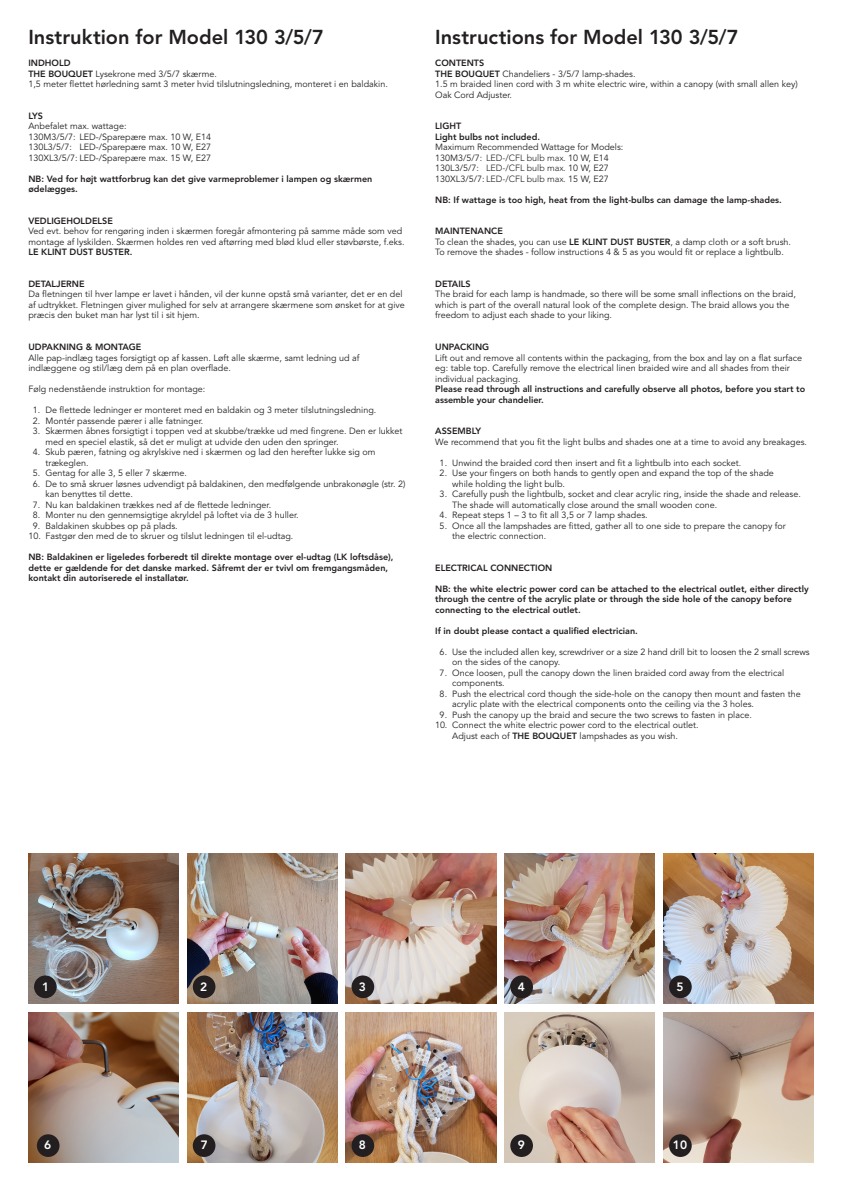
<style>
.page{position:relative;width:842px;height:1191px;background:#fff}
.page>*{position:absolute;margin:0;border:0;box-sizing:border-box;transform-origin:0 0}
.t1{font:800 20px "Avenir";color:#231f20}
.t2{font:800 12px "Avenir";color:#fff}
.t3{font:9px/10.5px "Avenir";color:#231f20}
.t4{font:800 9px/10.5px "Avenir";color:#231f20}
.s1{font-weight:800}
.s2{font-weight:300}
</style>
<div class="page">
<img style="left:663px;top:853px;width:151px;height:150px">
<img style="left:505px;top:853px;width:150px;height:150px">
<img style="left:346px;top:853px;width:150px;height:150px">
<img style="left:28px;top:853px;width:151px;height:150px">
<img style="left:187px;top:853px;width:150px;height:150px">
<img style="left:28px;top:1012px;width:151px;height:150px">
<img style="left:187px;top:1012px;width:150px;height:150px">
<img style="left:346px;top:1012px;width:150px;height:150px">
<img style="left:505px;top:1012px;width:150px;height:150px">
<img style="left:663px;top:1012px;width:151px;height:150px">
<div style="left:34px;top:975px;width:23px;height:23px;background:#231f20;border-radius:50%"></div>
<div style="left:193px;top:975px;width:22px;height:23px;background:#231f20;border-radius:50%"></div>
<div style="left:351px;top:975px;width:23px;height:23px;background:#231f20;border-radius:50%"></div>
<div style="left:510px;top:975px;width:23px;height:23px;background:#231f20;border-radius:50%"></div>
<div style="left:669px;top:975px;width:23px;height:23px;background:#231f20;border-radius:50%"></div>
<div style="left:37px;top:1134px;width:23px;height:23px;background:#231f20;border-radius:50%"></div>
<div style="left:193px;top:1134px;width:22px;height:23px;background:#231f20;border-radius:50%"></div>
<div style="left:351px;top:1134px;width:23px;height:23px;background:#231f20;border-radius:50%"></div>
<div style="left:510px;top:1134px;width:23px;height:23px;background:#231f20;border-radius:50%"></div>
<div style="left:669px;top:1134px;width:23px;height:23px;background:#231f20;border-radius:50%"></div>
<p class="t1" style="left:28px;top:25px;width:297px">Instruktion for Model 130 3/5/7</p>
<p class="t1" style="left:435px;top:25px;width:305px">Instructions for Model 130 3/5/7</p>
<p class="t4" style="left:28px;top:58px;width:44px">INDHOLD</p>
<p class="t3" style="left:28px;top:69px;width:190px"><span class="s1">THE BOUQUET</span> Lysekrone med 3/5/7 skærme.</p>
<p class="t3" style="left:28px;top:79px;width:361px">1,5 meter flettet hørledning samt 3 meter hvid tilslutningsledning, monteret i en baldakin.</p>
<p class="t4" style="left:28px;top:110px;width:16px">LYS</p>
<p class="t3" style="left:28px;top:121px;width:100px">Anbefalet max. wattage:</p>
<p class="t3" style="left:28px;top:132px;width:184px">130M3/5/7: LED-/Sparepære max. 10 W, E14</p>
<p class="t3" style="left:28px;top:142px;width:184px">130L3/5/7: LED-/Sparepære max. 10 W, E27</p>
<p class="t3" style="left:28px;top:153px;width:184px">130XL3/5/7: LED-/Sparepære max. 15 W, E27</p>
<p class="t4" style="left:28px;top:173px;width:345px">NB: Ved for højt wattforbrug kan det give varmeproblemer i lampen og skærmen ødelægges.</p>
<p class="t4" style="left:28px;top:215px;width:86px">VEDLIGEHOLDELSE</p>
<p class="t3" style="left:28px;top:226px;width:378px">Ved evt. behov for rengøring inden i skærmen foregår afmontering på samme måde som ved montage af lyskilden. Skærmen holdes ren ved aftørring med blød klud eller støvbørste, f.eks.<br><span class="s1">LE KLINT DUST BUSTER.</span></p>
<p class="t4" style="left:28px;top:278px;width:58px">DETALJERNE</p>
<p class="t3" style="left:28px;top:289px;width:378px">Da fletningen til hver lampe er lavet i hånden, vil der kunne opstå små varianter, det er en del af udtrykket. Fletningen giver mulighed for selv at arrangere skærmene som ønsket for at give præcis den buket man har lyst til i sit hjem.</p>
<p class="t4" style="left:28px;top:341px;width:114px">UDPAKNING &amp; MONTAGE</p>
<p class="t3" style="left:28px;top:352px;width:333px">Alle pap-indlæg tages forsigtigt op af kassen. Løft alle skærme, samt ledning ud af indlæggene og stil/læg dem på en plan overflade.</p>
<p class="t3" style="left:28px;top:384px;width:178px">Følg nedenstående instruktion for montage:</p>
<p class="t3" style="left:33px;top:405px;width:345px">1. De flettede ledninger er monteret med en baldakin og 3 meter tilslutningsledning.</p>
<p class="t3" style="left:33px;top:415px;width:172px">2. Montér passende pærer i alle fatninger.</p>
<p class="t3" style="left:45px;top:426px;width:359px;text-indent:-12px">3. Skærmen åbnes forsigtigt i toppen ved at skubbe/trække ud med fingrene. Den er lukket med en speciel elastik, så det er muligt at udvide den uden den springer.</p>
<p class="t3" style="left:45px;top:447px;width:332px;text-indent:-12px">4. Skub pæren, fatning og akrylskive ned i skærmen og lad den herefter lukke sig om trækeglen.</p>
<p class="t3" style="left:33px;top:468px;width:156px">5. Gentag for alle 3, 5 eller 7 skærme.</p>
<p class="t3" style="left:33px;top:478px;width:374px">6. De to små skruer løsnes udvendigt på baldakinen, den medfølgende unbrakonøgle (str. 2)</p>
<p class="t3" style="left:45px;top:489px;width:89px">kan benyttes til dette.</p>
<p class="t3" style="left:33px;top:499px;width:240px">7. Nu kan baldakinen trækkes ned af de flettede ledninger.</p>
<p class="t3" style="left:33px;top:510px;width:267px">8. Monter nu den gennemsigtige akryldel på loftet via de 3 huller.</p>
<p class="t3" style="left:33px;top:520px;width:146px">9. Baldakinen skubbes op på plads.</p>
<p class="t3" style="left:28px;top:531px;width:267px">10. Fastgør den med de to skruer og tilslut ledningen til el-udtag.</p>
<p class="t4" style="left:28px;top:551px;width:367px">NB: Baldakinen er ligeledes forberedt til direkte montage over el-udtag (LK loftsdåse), dette er gældende for det danske marked. Såfremt der er tvivl om fremgangsmåden, kontakt din autoriserede el installatør.</p>
<p class="t4" style="left:435px;top:58px;width:50px">CONTENTS</p>
<p class="t3" style="left:435px;top:69px;width:202px"><span class="s1">THE BOUQUET</span> Chandeliers - 3/5/7 lamp-shades.</p>
<p class="t3" style="left:435px;top:79px;width:364px">1.5 m braided linen cord with 3 m white electric wire, within a canopy (with small allen key)</p>
<p class="t3" style="left:435px;top:90px;width:78px">Oak Cord Adjuster.</p>
<p class="t4" style="left:435px;top:121px;width:28px">LIGHT</p>
<p class="t4" style="left:435px;top:131px;width:106px">Light bulbs not included.</p>
<p class="t3" style="left:435px;top:142px;width:190px">Maximum Recommended Wattage for Models:</p>
<p class="t3" style="left:435px;top:153px;width:175px">130M3/5/7: <span class="s2">LED-/CFL bulb max.</span> 10 W, E14</p>
<p class="t3" style="left:435px;top:163px;width:175px">130L3/5/7: <span class="s2">LED-/CFL bulb max.</span> 10 W, E27</p>
<p class="t3" style="left:435px;top:174px;width:175px">130XL3/5/7: <span class="s2">LED-/CFL bulb max.</span> 15 W, E27</p>
<p class="t4" style="left:435px;top:194px;width:348px">NB: If wattage is too high, heat from the light-bulbs can damage the lamp-shades.</p>
<p class="t4" style="left:435px;top:226px;width:69px">MAINTENANCE</p>
<p class="t3" style="left:435px;top:237px;width:357px">To clean the shades, you can use <span class="s1">LE KLINT DUST BUSTER</span>, a damp cloth or a soft brush.</p>
<p class="t3" style="left:435px;top:247px;width:350px">To remove the shades - follow instructions 4 &amp; 5 as you would fit or replace a lightbulb.</p>
<p class="t4" style="left:435px;top:278px;width:37px">DETAILS</p>
<p class="t3" style="left:435px;top:289px;width:362px">The braid for each lamp is handmade, so there will be some small inflections on the braid,</p>
<p class="t3" style="left:435px;top:300px;width:356px">which is part of the overall natural look of the complete design. The braid allows you the freedom to adjust each shade to your liking.</p>
<p class="t4" style="left:435px;top:341px;width:55px">UNPACKING</p>
<p class="t3" style="left:435px;top:352px;width:369px">Lift out and remove all contents within the packaging, from the box and lay on a flat surface eg: table top. Carefully remove the electrical linen braided wire and all shades from their individual packaging.</p>
<p class="t4" style="left:435px;top:383px;width:371px">Please read through all instructions and carefully observe all photos, before you start to assemble your chandelier.</p>
<p class="t4" style="left:435px;top:425px;width:47px">ASSEMBLY</p>
<p class="t3" style="left:435px;top:436px;width:373px">We recommend that you fit the light bulbs and shades one at a time to avoid any breakages.</p>
<p class="t3" style="left:440px;top:457px;width:303px">1. Unwind the braided cord then insert and fit a lightbulb into each socket.</p>
<p class="t3" style="left:440px;top:468px;width:336px">2. Use your fingers on both hands to gently open and expand the top of the shade</p>
<p class="t3" style="left:452px;top:478px;width:114px">while holding the light bulb.</p>
<p class="t3" style="left:452px;top:489px;width:350px;text-indent:-13px">3. Carefully push the lightbulb, socket and clear acrylic ring, inside the shade and release.<br>The shade will automatically close around the small wooden cone.</p>
<p class="t3" style="left:440px;top:510px;width:210px">4. Repeat steps 1 – 3 to fit all 3,5 or 7 lamp shades.</p>
<p class="t3" style="left:440px;top:520px;width:348px">5. Once all the lampshades are fitted, gather all to one side to prepare the canopy for</p>
<p class="t3" style="left:452px;top:531px;width:95px">the electric connection.</p>
<p class="t4" style="left:435px;top:562px;width:119px">ELECTRICAL CONNECTION</p>
<p class="t4" style="left:435px;top:583px;width:375px">NB: the white electric power cord can be attached to the electrical outlet, either directly through the centre of the acrylic plate or through the side hole of the canopy before connecting to the electrical outlet.</p>
<p class="t4" style="left:435px;top:625px;width:204px">If in doubt please contact a qualified electrician.</p>
<p class="t3" style="left:440px;top:646px;width:372px">6. Use the included allen key, screwdriver or a size 2 hand drill bit to loosen the 2 small screws</p>
<p class="t3" style="left:452px;top:657px;width:110px">on the sides of the canopy.</p>
<p class="t3" style="left:440px;top:667px;width:346px">7. Once loosen, pull the canopy down the linen braided cord away from the electrical</p>
<p class="t3" style="left:452px;top:678px;width:54px">components.</p>
<p class="t3" style="left:440px;top:688px;width:363px">8. Push the electrical cord though the side-hole on the canopy then mount and fasten the</p>
<p class="t3" style="left:452px;top:699px;width:303px">acrylic plate with the electrical components onto the ceiling via the 3 holes.</p>
<p class="t3" style="left:440px;top:709px;width:314px">9. Push the canopy up the braid and secure the two screws to fasten in place.</p>
<p class="t3" style="left:435px;top:720px;width:265px">10. Connect the white electric power cord to the electrical outlet.</p>
<p class="t3" style="left:452px;top:730px;width:227px">Adjust each of <span class="s1">THE BOUQUET</span> lampshades as you wish.</p>
<p class="t2" style="left:42px;top:979px;width:9px">1</p>
<p class="t2" style="left:200px;top:979px;width:9px">2</p>
<p class="t2" style="left:359px;top:979px;width:9px">3</p>
<p class="t2" style="left:518px;top:979px;width:9px">4</p>
<p class="t2" style="left:676px;top:979px;width:9px">5</p>
<p class="t2" style="left:44px;top:1138px;width:9px">6</p>
<p class="t2" style="left:201px;top:1138px;width:9px">7</p>
<p class="t2" style="left:359px;top:1138px;width:9px">8</p>
<p class="t2" style="left:518px;top:1138px;width:9px">9</p>
<p class="t2" style="left:673px;top:1138px;width:16px">10</p>
</div>
